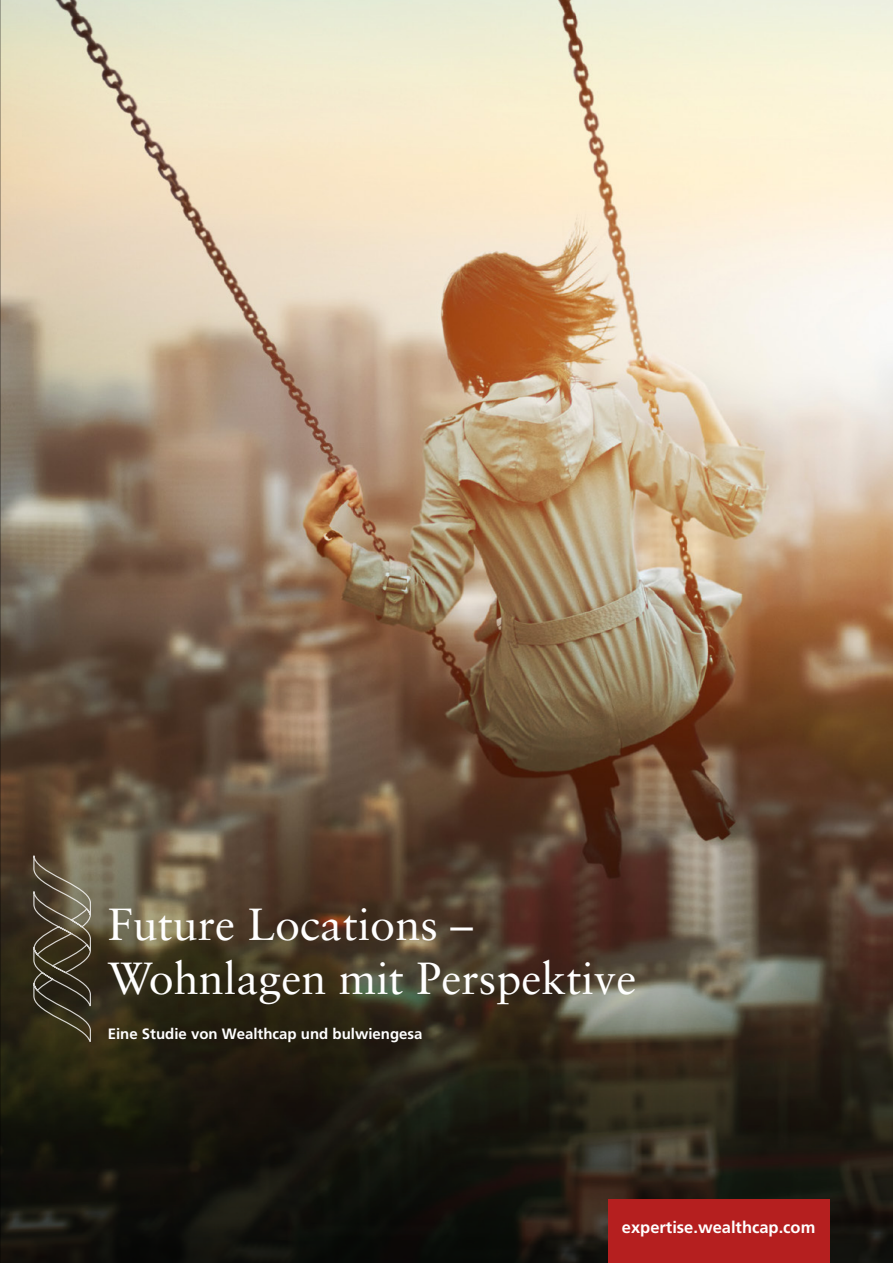
<style>
.page{position:relative;width:893px;height:1263px;background:#fff}
.page>*{position:absolute;margin:0;border:0;box-sizing:border-box;transform-origin:0 0}
.t1{font:45px/54px "Sabon LT Std";color:#fff}
.t2{font:700 16.5px "Frutiger";color:#fff}
.t3{font:700 15px "Frutiger";color:#fff}
</style>
<div class="page">
<img style="left:1px;top:0;width:892px;height:922px">
<svg style="left:1px;top:922px;width:892px;height:341px;background:#2c271b"></svg>
<div style="left:608px;top:1199px;width:221px;height:64px;background:#b51f1f"></div>
<svg style="left:33px;top:845px;width:59px;height:198px;background:#544d39"></svg>
<hr style="left:0;top:0;width:1px;height:1263px;background:#706f6f">
<p class="t1" style="left:108px;top:897px;width:530px">Future Locations –<br>Wohnlagen mit Perspektive</p>
<p class="t3" style="left:108px;top:1025px;width:316px">Eine Studie von Wealthcap und bulwiengesa</p>
<p class="t2" style="left:622px;top:1218px;width:195px">expertise.wealthcap.com</p>
</div>
